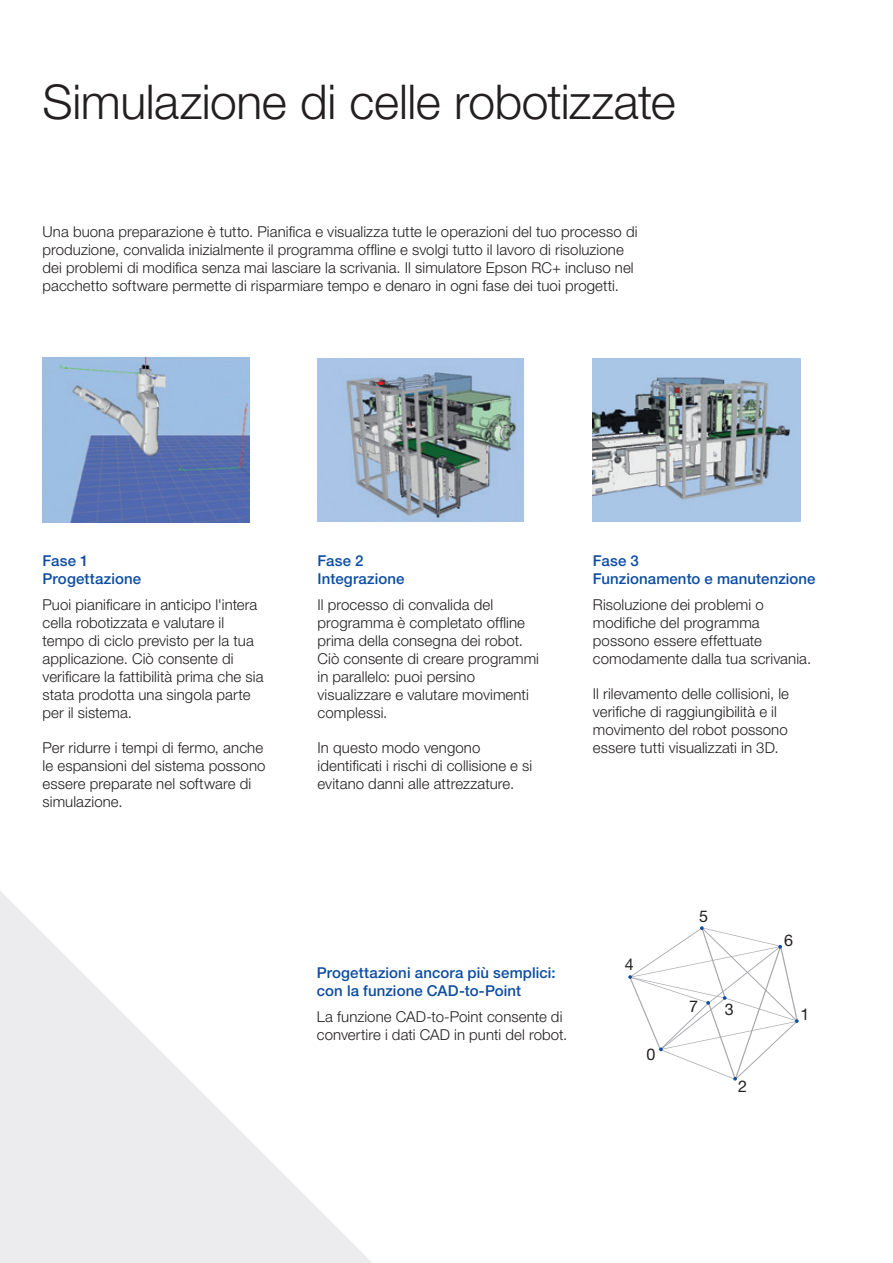
<style>
.page{position:relative;width:893px;height:1263px;background:#fff}
.page>*{position:absolute;margin:0;border:0;box-sizing:border-box;transform-origin:0 0}
.Page_title{font:300 48px "Helvetica Neue LT Pro";letter-spacing:-.01em;color:#231f20}
.Body__enlarged_for_t{font:16.2px "Helvetica Neue LT Pro";color:#231f20}
.Body__enlarged_for_t-2{font:300 15px/18px "Helvetica Neue LT Pro";letter-spacing:.005em;color:#231f20}
.Subheads__enlarged_f{font:500 15px/18px "Helvetica Neue LT Pro";letter-spacing:.005em;color:#0d4da1}
</style>
<div class="page">
<img style="left:593px;top:359px;width:207px;height:162px">
<img style="left:318px;top:359px;width:205px;height:162px">
<svg style="left:0;top:891px;width:372px;height:372px;fill:#ededef"></svg>
<img style="left:43px;top:357px;width:206px;height:166px">
<svg style="left:628px;top:926px;width:171px;height:154px"></svg>
<p class="Page_title" style="left:43px;top:73px;width:635px">Simulazione di celle robotizzate</p>
<p class="Body__enlarged_for_t-2" style="left:43px;top:222px;width:596px">Una buona preparazione è tutto. Pianifica e visualizza tutte le operazioni del tuo processo di produzione, convalida inizialmente il programma offline e svolgi tutto il lavoro di risoluzione dei problemi di modifica senza mai lasciare la scrivania. Il simulatore Epson RC+ incluso nel pacchetto software permette di risparmiare tempo e denaro in ogni fase dei tuoi progetti.</p>
<p class="Subheads__enlarged_f" style="left:43px;top:551px;width:100px">Fase 1<br>Progettazione</p>
<p class="Body__enlarged_for_t-2" style="left:43px;top:595px;width:222px">Puoi pianificare in anticipo l'intera cella robotizzata e valutare il tempo di ciclo previsto per la tua applicazione. Ciò consente di verificare la fattibilità prima che sia stata prodotta una singola parte per il sistema.</p>
<p class="Body__enlarged_for_t-2" style="left:43px;top:738px;width:224px">Per ridurre i tempi di fermo, anche le espansioni del sistema possono essere preparate nel software di simulazione.</p>
<p class="Subheads__enlarged_f" style="left:318px;top:551px;width:89px">Fase 2<br>Integrazione</p>
<p class="Body__enlarged_for_t-2" style="left:318px;top:595px;width:223px">Il processo di convalida del programma è completato offline prima della consegna dei robot.<br>Ciò consente di creare programmi in parallelo: puoi persino visualizzare e valutare movimenti complessi.</p>
<p class="Body__enlarged_for_t-2" style="left:318px;top:738px;width:216px">In questo modo vengono identificati i rischi di collisione e si evitano danni alle attrezzature.</p>
<p class="Subheads__enlarged_f" style="left:593px;top:551px;width:224px">Fase 3<br>Funzionamento e manutenzione</p>
<p class="Body__enlarged_for_t-2" style="left:593px;top:595px;width:220px">Risoluzione dei problemi o modifiche del programma possono essere effettuate comodamente dalla tua scrivania.</p>
<p class="Body__enlarged_for_t-2" style="left:593px;top:684px;width:198px">Il rilevamento delle collisioni, le verifiche di raggiungibilità e il movimento del robot possono essere tutti visualizzati in 3D.</p>
<p class="Subheads__enlarged_f" style="left:317px;top:963px;width:240px">Progettazioni ancora più semplici: con la funzione CAD-to-Point</p>
<p class="Body__enlarged_for_t-2" style="left:317px;top:1008px;width:252px">La funzione CAD-to-Point consente di convertire i dati CAD in punti del robot.</p>
<p class="Body__enlarged_for_t" style="left:625px;top:954px;width:10px">4</p>
<p class="Body__enlarged_for_t" style="left:646px;top:1045px;width:10px">0</p>
<p class="Body__enlarged_for_t" style="left:699px;top:906px;width:10px">5</p>
<p class="Body__enlarged_for_t" style="left:689px;top:997px;width:10px">7</p>
<p class="Body__enlarged_for_t" style="left:725px;top:1000px;width:10px">3</p>
<p class="Body__enlarged_for_t" style="left:738px;top:1077px;width:10px">2</p>
<p class="Body__enlarged_for_t" style="left:784px;top:930px;width:10px">6</p>
<p class="Body__enlarged_for_t" style="left:800px;top:1005px;width:10px">1</p>
</div>
